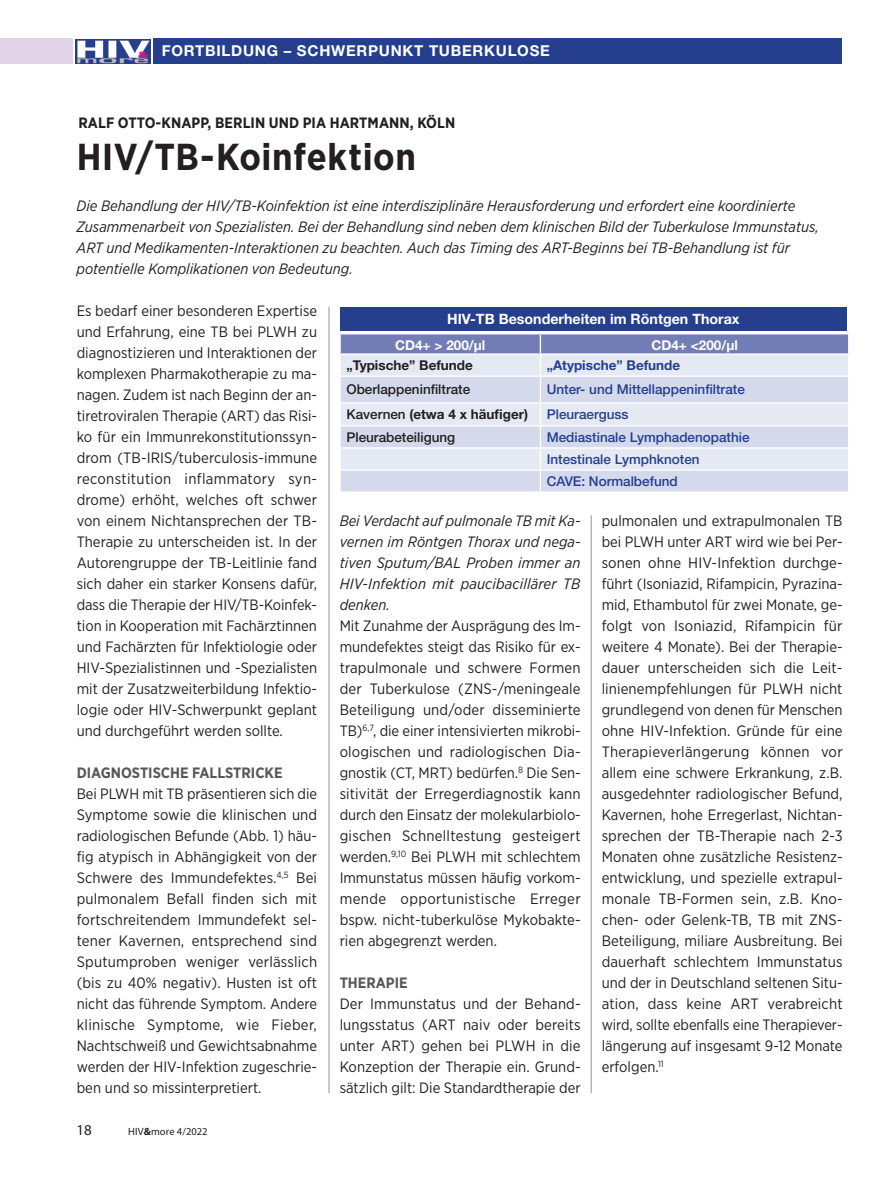
<style>
.page{position:relative;width:893px;height:1191px;background:#fff}
.page>*{position:absolute;margin:0;border:0;box-sizing:border-box;transform-origin:0 0}
.Überschrift_2{font:700 37.5px "Gotham Narrow";letter-spacing:.02em;color:#231f20}
.Fliesstext{font:15px/21px "Gotham Narrow";color:#231f20;text-align:justify}
.Fliesstext-2{font:italic 15px/21px "Gotham Narrow";color:#231f20;text-align:justify}
.Überschrift_2-2{font:700 15px "Gotham Narrow";letter-spacing:.005em;color:#231f20}
.Rubriken{font:700 15px "Helvetica Neue";letter-spacing:.05em;color:#fff}
.Fliesstext-3{font:700 15px "Gotham Narrow";color:#57585a}
.t1{font:15px "Myriad Pro";color:#231f20}
.Tabelle_grau{font:700 14.25px "Helvetica Neue";color:#fff}
.Tabelle_grau-2{font:500 13.5px "Helvetica Neue";color:#253f8e}
.Tabelle_grau-3{font:700 13.5px "Helvetica Neue";color:#231f20}
.Tabelle_grau-4{font:500 13.5px "Helvetica Neue";color:#231f20}
.Tabelle_grau-5{font:700 13.5px "Helvetica Neue";color:#fff}
.Tabelle_grau-6{font:700 13.5px "Helvetica Neue";color:#253f8e}
.t2{font:10.5px "Myriad Pro";letter-spacing:.01em;color:#231f20}
.s1{font-weight:700}
.s2{font-weight:500}
</style>
<div class="page">
<div style="left:153px;top:39px;width:689px;height:25px;background:#253f8e"></div>
<div style="left:0;top:39px;width:72px;height:25px;background:#e2d4e8"></div>
<img style="left:76px;top:39px;width:74px;height:25px">
<hr style="left:591px;top:515px;width:1px;height:578px;background:#939598">
<hr style="left:329px;top:307px;width:1px;height:786px;background:#939598">
<svg style="left:340px;top:334px;width:509px;height:157px;background:#d1d7e9"></svg>
<div style="left:340px;top:307px;width:506px;height:24px;background:#253f8e"></div>
<p class="Rubriken" style="left:162px;top:41px;width:390px">FORTBILDUNG – SCHWERPUNKT TUBERKULOSE</p>
<p class="Überschrift_2-2" style="left:78px;top:113px;width:378px">RALF OTTO-KNAPP, BERLIN UND PIA HARTMANN, KÖLN</p>
<p class="Überschrift_2" style="left:77px;top:132px;width:341px">HIV/TB-Koinfektion</p>
<p class="Fliesstext-2" style="left:77px;top:195px;width:744px;text-align:left">Die Behandlung der HIV/TB-Koinfektion ist eine interdisziplinäre Herausforderung und erfordert eine koordinierte Zusammenarbeit von Spezialisten. Bei der Behandlung sind neben dem klinischen Bild der Tuberkulose Immunstatus, ART und Medikamenten-Interaktionen zu beachten. Auch das Timing des ART-Beginns bei TB-Behandlung ist für potentielle Komplikationen von Bedeutung.</p>
<p class="Fliesstext" style="left:77px;top:300px;width:242px">Es bedarf einer besonderen Expertise und Erfahrung, eine TB bei PLWH zu diagnostizieren und Interaktionen der komplexen Pharmakotherapie zu ma&shy;nagen. Zudem ist nach Beginn der an&shy;tiretroviralen Therapie (ART) das Risi&shy;ko für ein Immunrekonstitutionssyn&shy;drom (TB-IRIS/tuberculosis-immune reconstitution inflammatory syn&shy;drome) erhöht, welches oft schwer von einem Nichtansprechen der TB-Therapie zu unterscheiden ist. In der Autorengruppe der TB-Leitlinie fand sich daher ein starker Konsens dafür, dass die Therapie der HIV/TB-Koinfek&shy;tion in Kooperation mit Fachärztinnen und Fachärzten für Infektiologie oder HIV-Spezialistinnen und -Spezialisten mit der Zusatzweiterbildung Infektio&shy;logie oder HIV-Schwerpunkt geplant und durchgeführt werden sollte.</p>
<p class="Fliesstext-3" style="left:77px;top:763px;width:207px">DIAGNOSTISCHE FALLSTRICKE</p>
<p class="Fliesstext" style="left:77px;top:783px;width:242px">Bei PLWH mit TB präsentieren sich die Symptome sowie die klinischen und radiologischen Befunde (Abb. 1) häu&shy;fig atypisch in Abhängigkeit von der Schwere des Immundefektes.<sup>4,5</sup> Bei pulmonalem Befall finden sich mit fortschreitendem Immundefekt sel&shy;tener Kavernen, entsprechend sind Sputumproben weniger verlässlich (bis zu 40% negativ). Husten ist oft nicht das führende Symptom. Andere klinische Symptome, wie Fieber, Nachtschweiß und Gewichtsabnahme werden der HIV-Infektion zugeschrie&shy;ben und so missinterpretiert.</p>
<p class="t1" style="left:77px;top:1120px;width:17px">18</p>
<p class="t2" style="left:128px;top:1125px;width:81px">HIV<span class="s1">&amp;</span>more 4/2022</p>
<p class="Tabelle_grau" style="left:447px;top:310px;width:294px">HIV-TB Besonderheiten im Röntgen Thorax</p>
<p class="Tabelle_grau-5" style="left:395px;top:336px;width:92px">CD4+ &gt; 200/µl</p>
<p class="Tabelle_grau-5" style="left:651px;top:336px;width:88px">CD4+ &lt;200/µl</p>
<p class="Tabelle_grau-3" style="left:346px;top:357px;width:128px">„Typische” Befunde</p>
<p class="Tabelle_grau-6" style="left:547px;top:357px;width:135px">„Atypische” Befunde</p>
<p class="Tabelle_grau-4" style="left:346px;top:381px;width:125px">Oberlappeninfiltrate</p>
<p class="Tabelle_grau-2" style="left:547px;top:381px;width:200px">Unter- und Mittellappeninfiltrate</p>
<p class="Tabelle_grau-3" style="left:346px;top:406px;width:183px"><span class="s2">Kavernen</span> (etwa 4 x häufiger)</p>
<p class="Tabelle_grau-2" style="left:547px;top:406px;width:83px">Pleuraerguss</p>
<p class="Tabelle_grau-4" style="left:346px;top:429px;width:110px">Pleurabeteiligung</p>
<p class="Tabelle_grau-2" style="left:547px;top:429px;width:204px">Mediastinale Lymphadenopathie</p>
<p class="Tabelle_grau-2" style="left:547px;top:451px;width:154px">Intestinale Lymphknoten</p>
<p class="Tabelle_grau-2" style="left:547px;top:473px;width:132px">CAVE: Normalbefund</p>
<p class="Fliesstext-2" style="left:340px;top:510px;width:242px">Bei Verdacht auf pulmonale TB mit Ka&shy;vernen im Röntgen Thorax und nega&shy;tiven Sputum/BAL Proben immer an HIV-Infektion mit paucibacillärer TB denken.</p>
<p class="Fliesstext" style="left:340px;top:615px;width:243px">Mit Zunahme der Ausprägung des Im&shy;mundefektes steigt das Risiko für ex&shy;trapulmonale und schwere Formen der Tuberkulose (ZNS-/meningeale Beteiligung und/oder disseminierte TB)<sup>6,7</sup>, die einer intensivierten mikrobi&shy;ologischen und radiologischen Dia&shy;gnostik (CT, MRT) bedürfen.<sup>8</sup> Die Sen&shy;sitivität der Erregerdiagnostik kann durch den Einsatz der molekularbiolo&shy;gischen Schnelltestung gesteigert werden.<sup>9,10</sup> Bei PLWH mit schlechtem Immunstatus müssen häufig vorkom&shy;mende opportunistische Erreger bspw. nicht-tuberkulöse Mykobakte&shy;rien abgegrenzt werden.</p>
<p class="Fliesstext-3" style="left:340px;top:973px;width:69px">THERAPIE</p>
<p class="Fliesstext" style="left:340px;top:993px;width:242px">Der Immunstatus und der Behand&shy;lungsstatus (ART naiv oder bereits unter ART) gehen bei PLWH in die Konzeption der Therapie ein. Grund&shy;sätzlich gilt: Die Standardtherapie der</p>
<p class="Fliesstext" style="left:602px;top:510px;width:243px">pulmonalen und extrapulmonalen TB bei PLWH unter ART wird wie bei Per&shy;sonen ohne HIV-Infektion durchge&shy;führt (Isoniazid, Rifampicin, Pyrazina&shy;mid, Ethambutol für zwei Monate, ge&shy;folgt von Isoniazid, Rifampicin für weitere 4 Monate). Bei der Therapie&shy;dauer unterscheiden sich die Leit&shy;linienempfehlungen für PLWH nicht grundlegend von denen für Menschen ohne HIV-Infektion. Gründe für eine Therapieverlängerung können vor allem eine schwere Erkrankung, z.B. ausgedehnter radiologischer Befund, Kavernen, hohe Erregerlast, Nichtan&shy;sprechen der TB-Therapie nach 2-3<br>Monaten ohne zusätzliche Resistenz&shy;entwicklung, und spezielle extrapul&shy;monale TB-Formen sein, z.B. Kno&shy;chen- oder Gelenk-TB, TB mit ZNS-Beteiligung, miliare Ausbreitung. Bei dauerhaft schlechtem Immunstatus und der in Deutschland seltenen Situ&shy;ation, dass keine ART verabreicht wird, sollte ebenfalls eine Therapiever&shy;längerung auf insgesamt 9-12 Monate erfolgen.<sup>11</sup></p>
</div>
